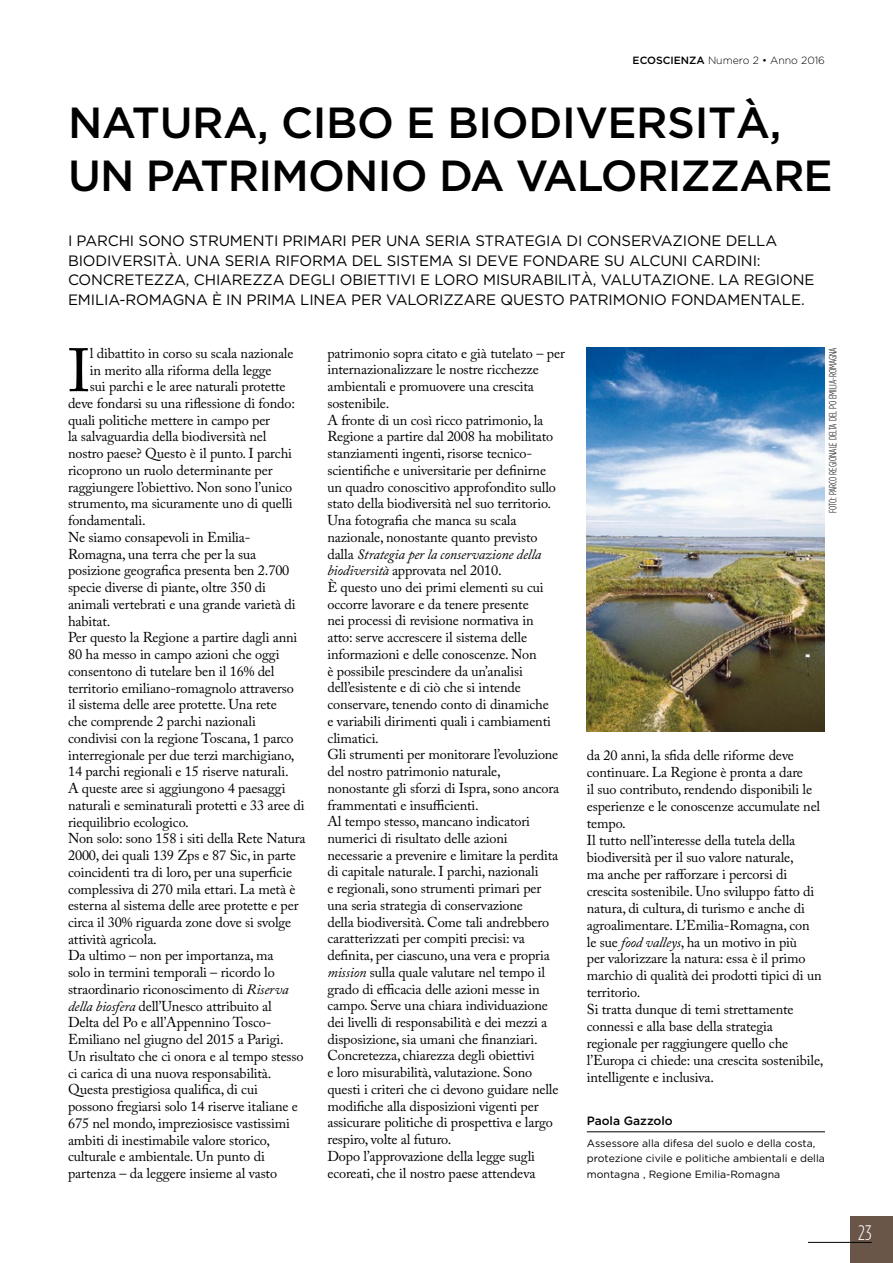
<style>
.page{position:relative;width:893px;height:1263px;background:#fff}
.page>*{position:absolute;margin:0;border:0;box-sizing:border-box;transform-origin:0 0}
.t1{font:60.6px "Adobe Caslon Pro";color:#000}
.t2{font:500 43.5px/52.5px "Gotham";letter-spacing:-.02em;color:#000}
.t3{font:300 condensed 21px "Gotham HTF";color:#fff}
.t4{font:15px/19.5px "Gotham";letter-spacing:-.01em;color:#000}
.t5{font:14.25px/16.8px "Adobe Caslon Pro";letter-spacing:-.01em;color:#000}
.t6{font:500 12px "Gotham";color:#000}
.t7{font:10.5px/15.5px "Gotham HTF";color:#000}
.t8{font:300 condensed 10.5px "Gotham HTF";color:#000}
.t9{font:300 10.5px "Gotham HTF";color:#000}
.s1{font-weight:500}
.s2{font-style:italic}
</style>
<div class="page">
<div style="left:850px;top:1216px;width:43px;height:47px;background:#6a5648"></div>
<hr style="left:808px;top:1242px;width:64px;height:1px;background:#000">
<hr style="left:587px;top:1131px;width:238px;height:1px;background:#000">
<img style="left:587px;top:348px;width:238px;height:383px">
<p class="t9" style="left:633px;top:55px;width:194px"><span class="s1">ECOSCIENZA</span> Numero 2 • Anno 2016</p>
<h2 class="t2" style="left:68px;top:96px;width:766px">NATURA, CIBO E BIODIVERSITÀ,<br>UN PATRIMONIO DA VALORIZZARE</h2>
<p class="t4" style="left:68px;top:231px;width:748px">I PARCHI SONO STRUMENTI PRIMARI PER UNA SERIA STRATEGIA DI CONSERVAZIONE DELLA BIODIVERSITÀ. UNA SERIA RIFORMA DEL SISTEMA SI DEVE FONDARE SU ALCUNI CARDINI:<br>CONCRETEZZA, CHIAREZZA DEGLI OBIETTIVI E LORO MISURABILITÀ, VALUTAZIONE. LA REGIONE EMILIA-ROMAGNA È IN PRIMA LINEA PER VALORIZZARE QUESTO PATRIMONIO FONDAMENTALE.</p>
<h1 class="t1" style="left:68px;top:335px;width:24px">I</h1>
<p class="t5" style="left:90px;top:345px;width:205px">l dibattito in corso su scala nazionale</p>
<p class="t5" style="left:90px;top:361px;width:183px">in merito alla riforma della legge</p>
<p class="t5" style="left:90px;top:378px;width:197px">sui parchi e le aree naturali protette</p>
<p class="t5" style="left:68px;top:395px;width:229px">deve fondarsi su una riflessione di fondo:</p>
<p class="t5" style="left:68px;top:411px;width:204px">quali politiche mettere in campo per</p>
<p class="t5" style="left:68px;top:428px;width:200px">la salvaguardia della biodiversità nel</p>
<p class="t5" style="left:68px;top:445px;width:225px">nostro paese? Questo è il punto. I parchi</p>
<p class="t5" style="left:68px;top:461px;width:206px">ricoprono un ruolo determinante per</p>
<p class="t5" style="left:68px;top:478px;width:226px">raggiungere l’obiettivo. Non sono l’unico</p>
<p class="t5" style="left:68px;top:495px;width:226px">strumento, ma sicuramente uno di quelli</p>
<p class="t5" style="left:68px;top:512px;width:79px">fondamentali.</p>
<p class="t5" style="left:68px;top:528px;width:184px">Ne siamo consapevoli in Emilia-</p>
<p class="t5" style="left:68px;top:545px;width:190px">Romagna, una terra che per la sua</p>
<p class="t5" style="left:68px;top:562px;width:223px">posizione geografica presenta ben 2.700</p>
<p class="t5" style="left:68px;top:579px;width:199px">specie diverse di piante, oltre 350 di</p>
<p class="t5" style="left:68px;top:595px;width:229px">animali vertebrati e una grande varietà di</p>
<p class="t5" style="left:68px;top:612px;width:44px">habitat.</p>
<p class="t5" style="left:68px;top:629px;width:231px">Per questo la Regione a partire dagli anni</p>
<p class="t5" style="left:68px;top:646px;width:213px">80 ha messo in campo azioni che oggi</p>
<p class="t5" style="left:68px;top:662px;width:208px">consentono di tutelare ben il 16% del</p>
<p class="t5" style="left:68px;top:679px;width:227px">territorio emiliano-romagnolo attraverso</p>
<p class="t5" style="left:68px;top:696px;width:210px">il sistema delle aree protette. Una rete</p>
<p class="t5" style="left:68px;top:713px;width:189px">che comprende 2 parchi nazionali</p>
<p class="t5" style="left:68px;top:729px;width:227px">condivisi con la regione Toscana, 1 parco</p>
<p class="t5" style="left:68px;top:746px;width:228px">interregionale per due terzi marchigiano,</p>
<p class="t5" style="left:68px;top:763px;width:222px">14 parchi regionali e 15 riserve naturali.</p>
<p class="t5" style="left:68px;top:780px;width:219px">A queste aree si aggiungono 4 paesaggi</p>
<p class="t5" style="left:68px;top:796px;width:238px">naturali e seminaturali protetti e 33 aree di</p>
<p class="t5" style="left:68px;top:813px;width:122px">riequilibrio ecologico.</p>
<p class="t5" style="left:68px;top:830px;width:239px">Non solo: sono 158 i siti della Rete Natura</p>
<p class="t5" style="left:68px;top:847px;width:229px">2000, dei quali 139 Zps e 87 Sic, in parte</p>
<p class="t5" style="left:68px;top:863px;width:226px">coincidenti tra di loro, per una superficie</p>
<p class="t5" style="left:68px;top:880px;width:229px">complessiva di 270 mila ettari. La metà è</p>
<p class="t5" style="left:68px;top:897px;width:232px">esterna al sistema delle aree protette e per</p>
<p class="t5" style="left:68px;top:914px;width:225px">circa il 30% riguarda zone dove si svolge</p>
<p class="t5" style="left:68px;top:930px;width:90px">attività agricola.</p>
<p class="t5" style="left:68px;top:947px;width:207px">Da ultimo – non per importanza, ma</p>
<p class="t5" style="left:68px;top:964px;width:208px">solo in termini temporali – ricordo lo</p>
<p class="t5" style="left:68px;top:981px;width:222px">straordinario riconoscimento di <span class="s2">Riserva</span></p>
<p class="t5" style="left:68px;top:997px;width:205px"><span class="s2">della biosfera</span> dell’Unesco attribuito al</p>
<p class="t5" style="left:68px;top:1014px;width:205px">Delta del Po e all’Appennino Tosco-</p>
<p class="t5" style="left:68px;top:1031px;width:217px">Emiliano nel giugno del 2015 a Parigi.</p>
<p class="t5" style="left:68px;top:1048px;width:237px">Un risultato che ci onora e al tempo stesso</p>
<p class="t5" style="left:68px;top:1064px;width:205px">ci carica di una nuova responsabilità.</p>
<p class="t5" style="left:68px;top:1081px;width:191px">Questa prestigiosa qualifica, di cui</p>
<p class="t5" style="left:68px;top:1098px;width:231px">possono fregiarsi solo 14 riserve italiane e</p>
<p class="t5" style="left:68px;top:1114px;width:223px">675 nel mondo, impreziosisce vastissimi</p>
<p class="t5" style="left:68px;top:1131px;width:203px">ambiti di inestimabile valore storico,</p>
<p class="t5" style="left:68px;top:1148px;width:198px">culturale e ambientale. Un punto di</p>
<p class="t5" style="left:68px;top:1165px;width:211px">partenza – da leggere insieme al vasto</p>
<p class="t5" style="left:327px;top:344px;width:239px">patrimonio sopra citato e già tutelato – per internazionalizzare le nostre ricchezze ambientali e promuovere una crescita sostenibile.<br>A fronte di un così ricco patrimonio, la Regione a partire dal 2008 ha mobilitato stanziamenti ingenti, risorse tecnico&shy;scientifiche e universitarie per definirne<br>un quadro conoscitivo approfondito sullo stato della biodiversità nel suo territorio.<br>Una fotografia che manca su scala nazionale, nonostante quanto previsto dalla <span class="s2">Strategia per la conservazione della biodiversità</span> approvata nel 2010.<br>È questo uno dei primi elementi su cui occorre lavorare e da tenere presente<br>nei processi di revisione normativa in<br>atto: serve accrescere il sistema delle informazioni e delle conoscenze. Non<br>è possibile prescindere da un’analisi dell’esistente e di ciò che si intende conservare, tenendo conto di dinamiche<br>e variabili dirimenti quali i cambiamenti climatici.<br>Gli strumenti per monitorare l’evoluzione del nostro patrimonio naturale, nonostante gli sforzi di Ispra, sono ancora frammentati e insufficienti.<br>Al tempo stesso, mancano indicatori numerici di risultato delle azioni necessarie a prevenire e limitare la perdita di capitale naturale. I parchi, nazionali<br>e regionali, sono strumenti primari per una seria strategia di conservazione<br>della biodiversità. Come tali andrebbero caratterizzati per compiti precisi: va definita, per ciascuno, una vera e propria <span class="s2">mission</span> sulla quale valutare nel tempo il grado di efficacia delle azioni messe in campo. Serve una chiara individuazione dei livelli di responsabilità e dei mezzi a disposizione, sia umani che finanziari.<br>Concretezza, chiarezza degli obiettivi<br>e loro misurabilità, valutazione. Sono questi i criteri che ci devono guidare nelle modifiche alla disposizioni vigenti per assicurare politiche di prospettiva e largo respiro, volte al futuro.<br>Dopo l’approvazione della legge sugli ecoreati, che il nostro paese attendeva</p>
<p class="t8" style="left:827px;top:513px;width:167px;rotate:-90deg">FOTO: PARCO REGIONALE DELTA DEL PO EMILIA-ROMAGNA</p>
<p class="t5" style="left:587px;top:746px;width:238px">da 20 anni, la sfida delle riforme deve continuare. La Regione è pronta a dare<br>il suo contributo, rendendo disponibili le esperienze e le conoscenze accumulate nel tempo.<br>Il tutto nell’interesse della tutela della biodiversità per il suo valore naturale,<br>ma anche per rafforzare i percorsi di crescita sostenibile. Uno sviluppo fatto di natura, di cultura, di turismo e anche di agroalimentare. L’Emilia-Romagna, con<br>le sue <span class="s2">food valleys</span>, ha un motivo in più<br>per valorizzare la natura: essa è il primo marchio di qualità dei prodotti tipici di un territorio.<br>Si tratta dunque di temi strettamente connessi e alla base della strategia regionale per raggiungere quello che l’Europa ci chiede: una crescita sostenibile, intelligente e inclusiva.</p>
<p class="t6" style="left:587px;top:1114px;width:87px">Paola Gazzolo</p>
<p class="t7" style="left:587px;top:1135px;width:240px">Assessore alla difesa del suolo e della costa, protezione civile e politiche ambientali e della montagna , Regione Emilia-Romagna</p>
<h3 class="t3" style="left:858px;top:1221px;width:15px">23</h3>
</div>
